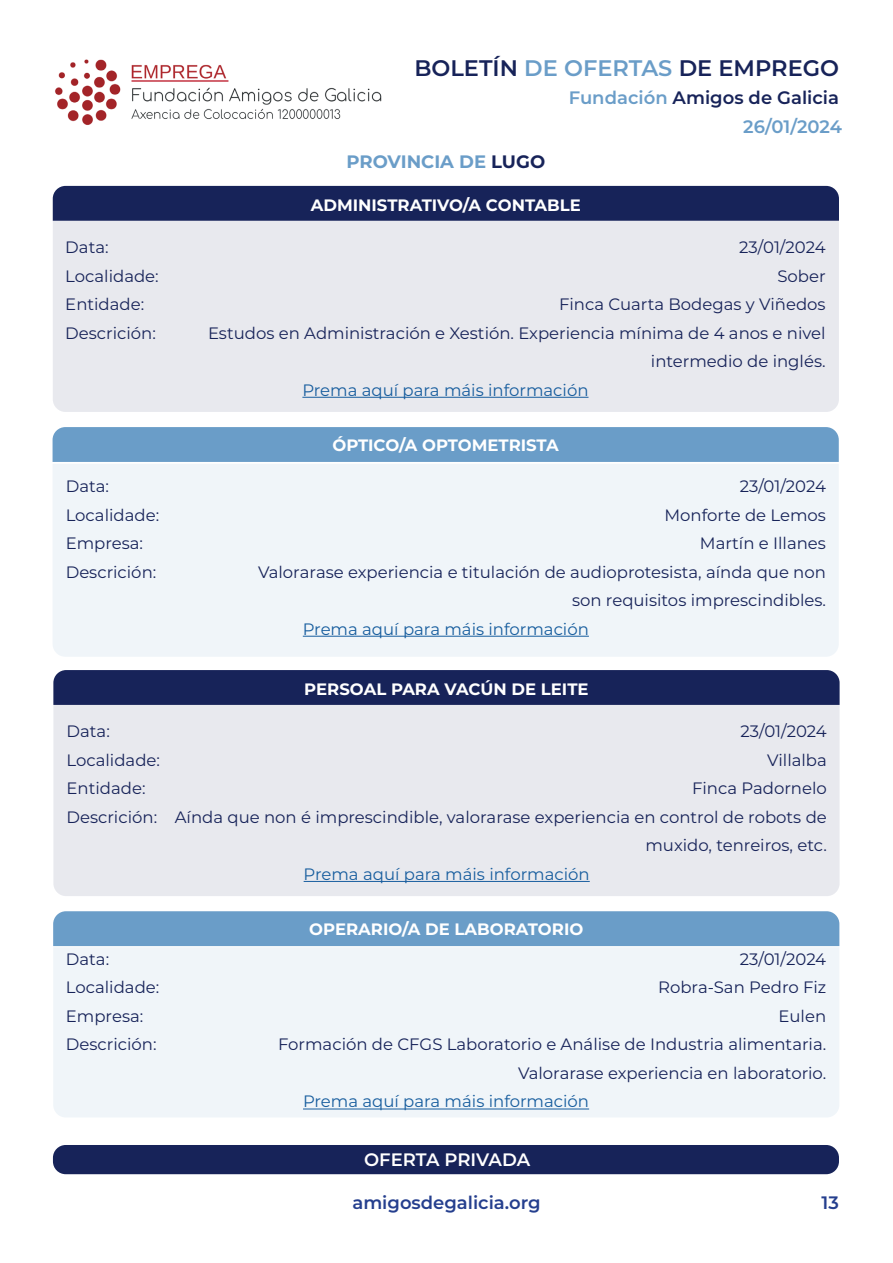
<style>
.page{position:relative;width:893px;height:1263px;background:#fff}
.page>*{position:absolute;margin:0;border:0;box-sizing:border-box;transform-origin:0 0}
.t1{font:600 22.5px "Montserrat";color:#172359}
.t2{font:600 18px/29.5px "Montserrat";color:#6a9dc8;text-align:right}
.t3{font:600 18px "Montserrat";color:#253f8e}
.t4{font:700 18px "Montserrat";color:#6a9dc8}
.t5{font:600 18px "Montserrat";letter-spacing:-.005em;color:#fff}
.t6{font:16.5px/28.5px "Montserrat";color:#172359;text-align:right}
.t7{font:16.5px "Montserrat";color:#175d9e}
.t8{font:700 16.5px "Montserrat";color:#fff}
.s1{color:#6a9dc8}
.s2{color:#172359}
</style>
<div class="page">
<img style="left:55px;top:59px;width:327px;height:66px">
<div style="left:53px;top:1145px;width:786px;height:29px;background:#172359;border-radius:13px"></div>
<div style="left:53px;top:221px;width:786px;height:191px;background:#e8e9ee"></div>
<div style="left:53px;top:705px;width:787px;height:191px;background:#e8e9ee"></div>
<div style="left:53px;top:464px;width:786px;height:193px;background:#f0f5f9"></div>
<div style="left:53px;top:947px;width:786px;height:170px;background:#f0f5f9"></div>
<div style="left:53px;top:186px;width:786px;height:35px;background:#172359"></div>
<div style="left:53px;top:670px;width:787px;height:35px;background:#172359"></div>
<div style="left:53px;top:427px;width:786px;height:35px;background:#6a9dc8"></div>
<div style="left:53px;top:911px;width:786px;height:35px;background:#6a9dc8"></div>
<hr style="left:302px;top:397px;width:286px;height:1px;background:#175d9e">
<hr style="left:304px;top:881px;width:286px;height:1px;background:#175d9e">
<hr style="left:303px;top:636px;width:286px;height:1px;background:#175d9e">
<hr style="left:303px;top:1108px;width:286px;height:1px;background:#175d9e">
<h1 class="t1" style="left:414px;top:52px;width:426px">BOLETÍN <span class="s1">DE OFERTAS</span> DE EMPREGO</h1>
<p class="t4" style="left:347px;top:148px;width:200px">PROVINCIA DE <span class="s2">LUGO</span></p>
<p class="t2" style="left:569px;top:82px;width:275px">Fundación <span class="s2">Amigos de Galicia<br></span>26/01/2024</p>
<p class="t8" style="left:311px;top:193px;width:272px">ADMINISTRATIVO/A CONTABLE</p>
<p class="t6" style="left:65px;top:232px;width:45px">Data:</p>
<p class="t6" style="left:739px;top:232px;width:88px">23/01/2024</p>
<p class="t6" style="left:65px;top:261px;width:95px">Localidade:</p>
<p class="t6" style="left:777px;top:261px;width:50px">Sober</p>
<p class="t6" style="left:65px;top:289px;width:80px">Entidade:</p>
<p class="t6" style="left:559px;top:289px;width:268px">Finca Cuarta Bodegas y Viñedos</p>
<p class="t6" style="left:65px;top:318px;width:92px">Descrición:</p>
<p class="t6" style="left:208px;top:318px;width:619px">Estudos en Administración e Xestión. Experiencia mínima de 4 anos e nivel intermedio de inglés.</p>
<p class="t7" style="left:302px;top:378px;width:288px">Prema aquí para máis información</p>
<p class="t8" style="left:332px;top:433px;width:228px">ÓPTICO/A OPTOMETRISTA</p>
<p class="t6" style="left:66px;top:471px;width:45px">Data:</p>
<p class="t6" style="left:740px;top:471px;width:88px">23/01/2024</p>
<p class="t6" style="left:66px;top:500px;width:95px">Localidade:</p>
<p class="t6" style="left:664px;top:500px;width:163px">Monforte de Lemos</p>
<p class="t6" style="left:66px;top:528px;width:79px">Empresa:</p>
<p class="t6" style="left:700px;top:528px;width:128px">Martín e Illanes</p>
<p class="t6" style="left:66px;top:557px;width:92px">Descrición:</p>
<p class="t6" style="left:258px;top:557px;width:569px">Valorarase experiencia e titulación de audioprotesista, aínda que non son requisitos imprescindibles.</p>
<p class="t7" style="left:303px;top:617px;width:288px">Prema aquí para máis información</p>
<p class="t8" style="left:304px;top:677px;width:286px">PERSOAL PARA VACÚN DE LEITE</p>
<p class="t6" style="left:67px;top:716px;width:45px">Data:</p>
<p class="t6" style="left:740px;top:716px;width:88px">23/01/2024</p>
<p class="t6" style="left:67px;top:745px;width:95px">Localidade:</p>
<p class="t6" style="left:767px;top:745px;width:61px">Villalba</p>
<p class="t6" style="left:67px;top:773px;width:80px">Entidade:</p>
<p class="t6" style="left:692px;top:773px;width:136px">Finca Padornelo</p>
<p class="t6" style="left:67px;top:802px;width:762px">Descrición: Aínda que non é imprescindible, valorarase experiencia en control de robots de muxido, tenreiros, etc.</p>
<p class="t7" style="left:304px;top:862px;width:288px">Prema aquí para máis información</p>
<p class="t8" style="left:309px;top:917px;width:276px">OPERARIO/A DE LABORATORIO</p>
<p class="t6" style="left:66px;top:944px;width:45px">Data:</p>
<p class="t6" style="left:740px;top:944px;width:88px">23/01/2024</p>
<p class="t6" style="left:66px;top:973px;width:95px">Localidade:</p>
<p class="t6" style="left:658px;top:973px;width:170px">Robra-San Pedro Fiz</p>
<p class="t6" style="left:66px;top:1001px;width:79px">Empresa:</p>
<p class="t6" style="left:779px;top:1001px;width:49px">Eulen</p>
<p class="t6" style="left:66px;top:1030px;width:92px">Descrición:</p>
<p class="t6" style="left:278px;top:1030px;width:550px">Formación de CFGS Laboratorio e Análise de Industria alimentaria.<br>Valorarase experiencia en laboratorio.</p>
<p class="t7" style="left:303px;top:1090px;width:288px">Prema aquí para máis información</p>
<p class="t5" style="left:364px;top:1147px;width:168px">OFERTA PRIVADA</p>
<p class="t3" style="left:352px;top:1190px;width:190px">amigosdegalicia.org</p>
<p class="t3" style="left:822px;top:1190px;width:19px">13</p>
</div>
